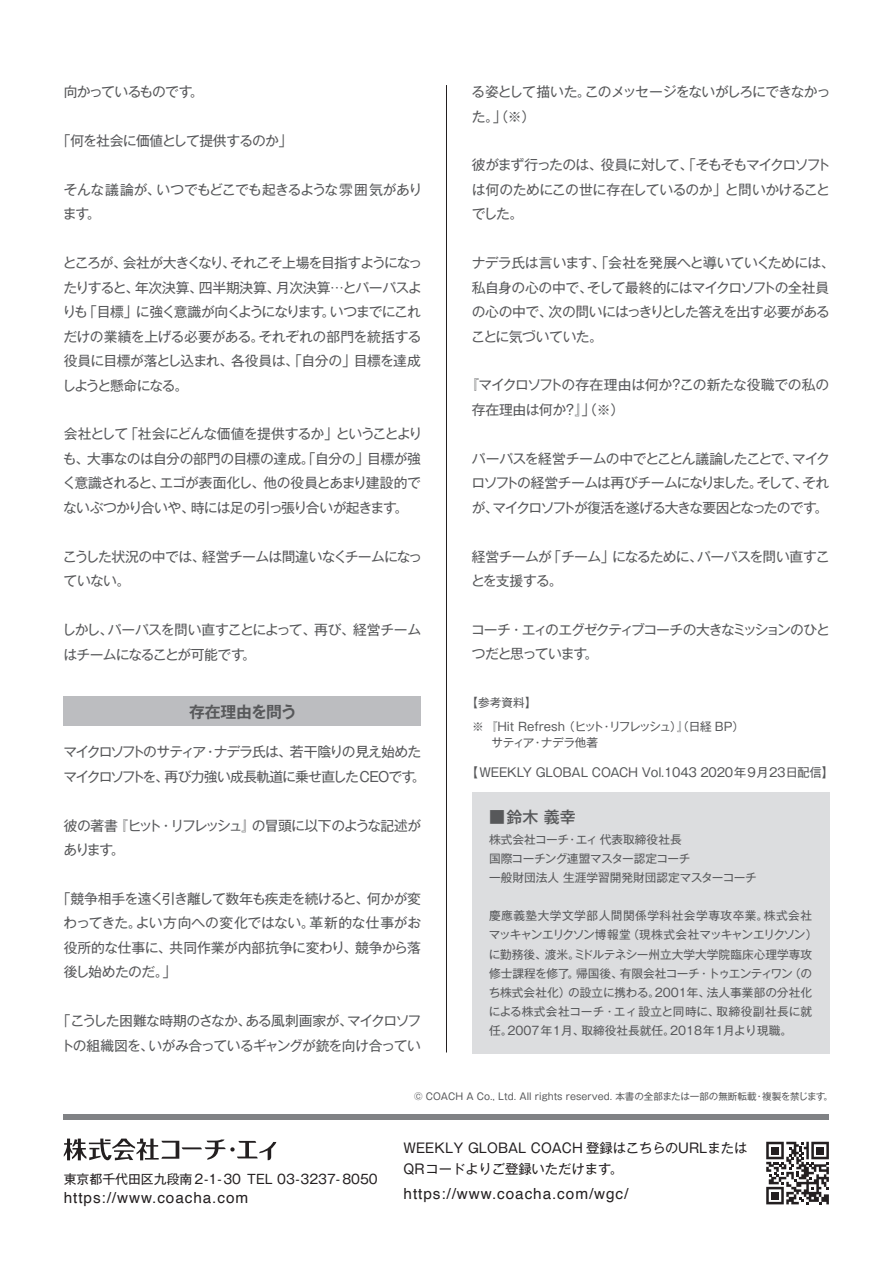
<style>
.page{position:relative;width:893px;height:1263px;background:#fff}
.page>*{position:absolute;margin:0;border:0;box-sizing:border-box;transform-origin:0 0}
.t1{font:700 15.9px "Gothic MB101 Pr 6 N De";letter-spacing:-.04em;color:#57585a}
.t2{font:500 15.9px "Gothic MB101 Pr 6 N";color:#57585a}
.t3{font:15.3px "Helvetica";letter-spacing:.06em;color:#231f20}
.t4{font:13.8px/24.5px "Gothic MB101 Pr 6 N";letter-spacing:-.05em;color:#57585a}
.t5{font:13.8px/24.5px "Gothic MB101 Pr 6 N";letter-spacing:-.075em;color:#57585a}
.t6{font:13.8px/24.5px "Gothic MB101 Pr 6 N";letter-spacing:-.025em;color:#57585a}
.t7{font:13.8px/24.5px "Gothic MB101 Pr 6 N";letter-spacing:-.09em;color:#57585a}
.t8{font:13.8px/24.5px "Gothic MB101 Pr 6 N";letter-spacing:-.085em;color:#57585a}
.t9{font:13.2px/20.4px "Gothic MB101 Pro";color:#231f20}
.t10{font:12.9px "Gothic MB101 Pr 6 N";color:#231f20}
.t11{font:12.15px "Gothic MB101 Pr 6 N";letter-spacing:-.02em;color:#57585a}
.t12{font:11.7px/19.2px "Gothic MB101 Pr 6 N";color:#57585a}
.t13{font:11.7px "Gothic MB101 Pr 6 N";letter-spacing:-.03em;color:#57585a}
.t14{font:9.6px "Gothic MB101 Pr 6 N";color:#57585a}
.s1{color:#56575a}
</style>
<div class="page">
<div style="left:64px;top:696px;width:357px;height:30px;background:#bcbdc0"></div>
<div style="left:472px;top:792px;width:357px;height:261px;background:#dcdddf"></div>
<hr style="left:446px;top:85px;width:1px;height:967px;background:#231f20">
<svg style="left:766px;top:1142px;width:63px;height:62px"></svg>
<svg style="left:64px;top:1138px;width:212px;height:22px"></svg>
<div style="left:64px;top:1114px;width:765px;height:6px;background:#808285"></div>
<p class="t4" style="left:64px;top:79px;width:141px">向かっているもので<span class="s1">す</span>。</p>
<p class="t4" style="left:57px;top:128px;width:237px">「何を社会に価値として提供するのか」</p>
<p class="t4" style="left:63px;top:177px;width:361px">そんな議論が、いつでもどこでも起きるような雰囲気がありま<span class="s1">す</span>。</p>
<p class="t4" style="left:62px;top:250px;width:362px;text-align:justify">ところが、会社が大きくなり、それこそ上場を目指すようになったりすると、年次決算、四半期決算、月次決算…とパーパスよりも「目標」に強く意識が向くようになりま<span class="s1">す</span>。いつまでにこれだけの業績を上げる必要がある。それぞれの部門を統括する役員に目標が落とし込まれ、各役員は、「自分の」目標を達成しようと懸命になる。</p>
<p class="t4" style="left:63px;top:421px;width:361px;text-align:justify">会社として「社会にどんな価値を提供するか」ということよりも、大事なのは自分の部門の目標の達成。「自分の」目標が強く意識されると、エゴが表面化し、他の役員とあまり建設的でないぶつかり合いや、時には足の引っ張り合いが起きま<span class="s1">す</span>。</p>
<p class="t4" style="left:63px;top:543px;width:361px">こうした状況の中では、経営チームは間違いなくチームになっていない。</p>
<p class="t4" style="left:62px;top:617px;width:361px">しかし、パーパスを問い直すことによって、再び、経営チームはチームになることが可能で<span class="s1">す</span>。</p>
<p class="t1" style="left:189px;top:698px;width:109px">存在理由を問う</p>
<p class="t5" style="left:63px;top:739px;width:364px">マイクロソフトのサティア・ナデラ氏は、若干陰りの見え始めたマイクロソフトを、再び力強い成長軌道に乗せ直したCEOで<span class="s1">す</span>。</p>
<p class="t8" style="left:63px;top:812px;width:359px">彼の著書『ヒット・リフレッシュ』の冒頭に以下のような記述がありま<span class="s1">す</span>。</p>
<p class="t4" style="left:64px;top:885px;width:359px;text-align:justify;text-indent:-7px">「競争相手を遠く引き離して数年も疾走を続けると、何かが変わってきた。よい方向への変化ではない。革新的な仕事がお役所的な仕事に、共同作業が内部抗争に変わり、競争から落後し始めたのだ。」</p>
<p class="t4" style="left:57px;top:1008px;width:366px">「こうした困難な時期のさなか、ある風刺画家が、マイクロソフトの組織図を、いがみ合っているギャングが銃を向け合ってい</p>
<p class="t4" style="left:471px;top:79px;width:361px">る姿として描いた。このメッセージをないがしろにできなかった。」（※）</p>
<p class="t4" style="left:472px;top:152px;width:360px;text-align:justify">彼がまず行ったのは、役員に対して、「そもそもマイクロソフトは何のためにこの世に存在しているのか」と問いかけることでした。</p>
<p class="t4" style="left:471px;top:250px;width:365px">ナデラ氏は言います、「会社を発展へと導いていくためには、私自身の心の中で、そして最終的にはマイクロソフトの全社員の心の中で、次の問いにはっきりとした答えを出す必要があることに気づいていた。</p>
<p class="t6" style="left:472px;top:372px;width:359px;text-indent:-7px">『マイクロソフトの存在理由は何か？この新たな役職での私の存在理由は何か？』」（※）</p>
<p class="t4" style="left:472px;top:445px;width:360px;text-align:justify">パーパスを経営チームの中でとことん議論したことで、マイクロソフトの経営チームは再びチームになりました。そして、それが、マイクロソフトが復活を遂げる大きな要因となったので<span class="s1">す</span>。</p>
<p class="t4" style="left:471px;top:543px;width:360px">経営チームが「チーム」になるために、パーパスを問い直すことを支援する。</p>
<p class="t7" style="left:471px;top:616px;width:360px">コーチ・エィのエグゼクティブコーチの大きなミッションのひとつだと思っていま<span class="s1">す</span>。</p>
<p class="t12" style="left:472px;top:689px;width:274px;line-height:24.5px;text-indent:-6px">【参考資料】<br>※ 『Hit Refresh （ヒット・リフレッシュ）』（日経 BP）</p>
<p class="t13" style="left:491px;top:733px;width:108px">サティア・ナデラ他著</p>
<p class="t11" style="left:466px;top:762px;width:370px">【WEEKLY GLOBAL COACH Vol.1043 2020年9月23日配信】</p>
<p class="t2" style="left:489px;top:804px;width:88px">■鈴木 義幸</p>
<p class="t12" style="left:489px;top:829px;width:269px">株式会社コーチ・エィ 代表取締役社長<br>国際コーチング連盟マスター認定コーチ<br>一般財団法人 生涯学習開発財団認定マスターコーチ</p>
<p class="t12" style="left:489px;top:905px;width:330px">慶應義塾大学文学部人間関係学科社会学専攻卒業。株式会社マッキャンエリクソン博報堂（現株式会社マッキャンエリクソン）に勤務後、渡米。ミドルテネシー州立大学大学院臨床心理学専攻修士課程を修了。帰国後、有限会社コーチ・トゥエンティワン（のち株式会社化）の設立に携わる。2001年、法人事業部の分社化による株式会社コーチ・エィ設立と同時に、取締役副社長に就任。2007年1月、取締役社長就任。2018年1月より現職。</p>
<p class="t10" style="left:64px;top:1168px;width:315px">東京都千代田区九段南 2-1-30 TEL 03-3237- 8050</p>
<p class="t3" style="left:64px;top:1186px;width:186px">https://www.coacha.com</p>
<p class="t14" style="left:414px;top:1088px;width:421px">© COACH A Co., Ltd. All rights reserved. 本書の全部または一部の無断転載・複製を禁じま<span class="s1">す</span>。</p>
<p class="t9" style="left:404px;top:1136px;width:345px">WEEKLY GLOBAL COACH 登録はこちらのURLまたは<br>QRコードよりご登録いただけます。</p>
<p class="t3" style="left:404px;top:1181px;width:226px">https://www.coacha.com/wgc/</p>
</div>
